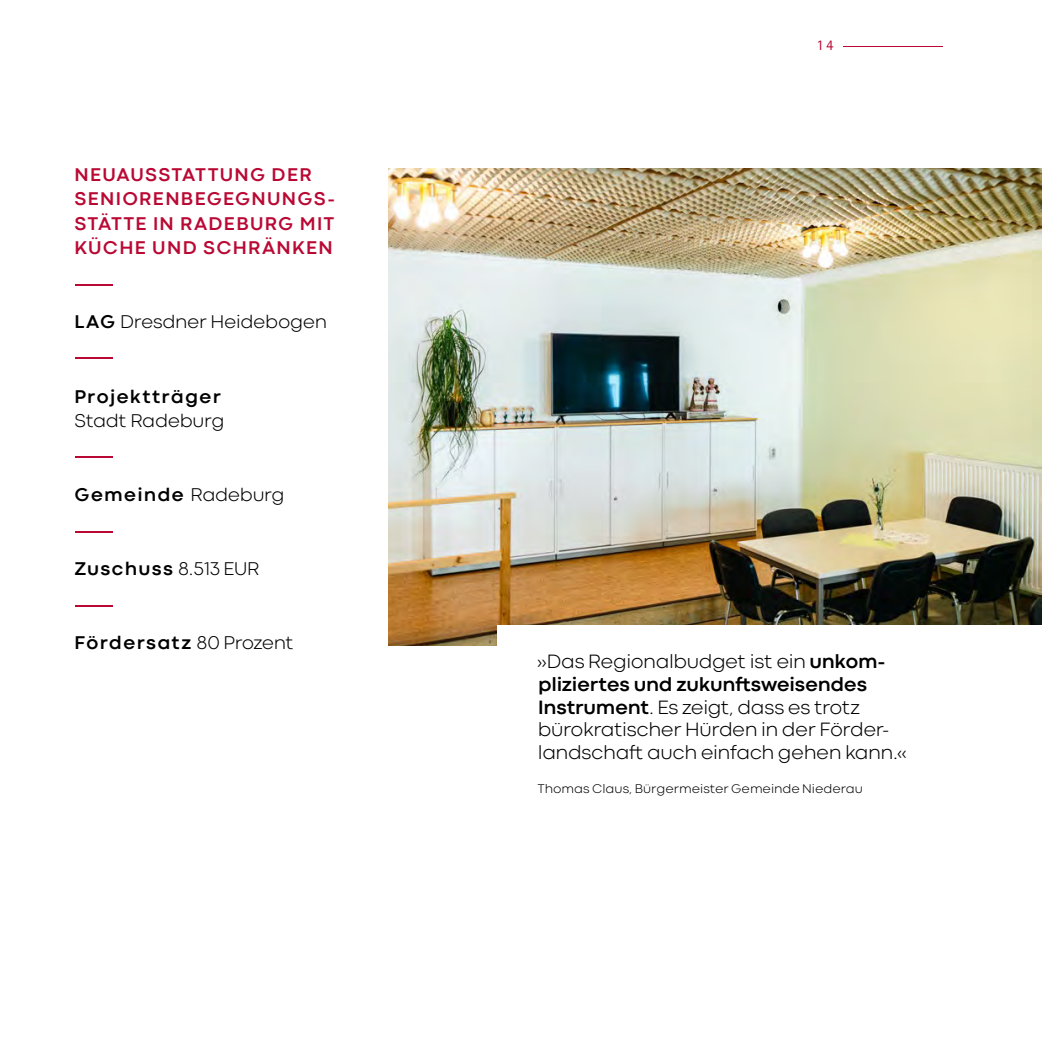
<style>
.page{position:relative;width:1042px;height:1042px;background:#fff}
.page>*{position:absolute;margin:0;border:0;box-sizing:border-box;transform-origin:0 0}
.t1{font:300 20.12px/22.8px "Codec Cold";letter-spacing:-.02em;color:#000}
.Texte_p_projektinfos{font:700 19.25px/24.5px "Codec Cold";letter-spacing:.055em;color:#000}
.Texte_H1{font:700 19.25px/24.5px "Codec Cold";letter-spacing:.065em;color:#b90833}
.Texte_p_projektinfos-2{font:300 19.25px "Codec Cold";letter-spacing:-.02em;color:#000}
.t2{font:14.88px "Rotis Sans Serif Pro";color:#b90833}
.t3{font:300 13.12px "Codec Cold";letter-spacing:-.005em;color:#000}
.s1{font-weight:700}
.s2{font-weight:300}
</style>
<div class="page">
<hr style="left:843px;top:46px;width:100px;height:1px;background:#b90833">
<img style="left:389px;top:169px;width:653px;height:476px">
<hr style="left:76px;top:284px;width:37px;height:2px;background:#b90833">
<hr style="left:76px;top:357px;width:37px;height:2px;background:#b90833">
<hr style="left:76px;top:456px;width:37px;height:2px;background:#b90833">
<hr style="left:76px;top:531px;width:37px;height:2px;background:#b90833">
<hr style="left:76px;top:605px;width:37px;height:2px;background:#b90833">
<div style="left:498px;top:625px;width:544px;height:161px;background:#fff"></div>
<p class="Texte_H1" style="left:74px;top:162px;width:261px">NEUAUSSTATTUNG DER<br>SENIORENBEGEGNUNGS--<br>STÄTTE IN RADEBURG MIT<br>KÜCHE UND SCHRÄNKEN</p>
<p class="Texte_p_projektinfos-2" style="left:74px;top:311px;width:254px"><span class="s1">LAG</span> Dresdner Heidebogen</p>
<p class="Texte_p_projektinfos" style="left:74px;top:384px;width:151px">Projektträger<br><span class="s2">Stadt Radeburg</span></p>
<p class="Texte_p_projektinfos" style="left:74px;top:482px;width:212px">Gemeinde <span class="s2">Radeburg</span></p>
<p class="Texte_p_projektinfos" style="left:74px;top:557px;width:186px">Zuschuss <span class="s2">8.513 EUR</span></p>
<p class="Texte_p_projektinfos" style="left:74px;top:631px;width:221px">Fördersatz <span class="s2">80 Prozent</span></p>
<p class="t2" style="left:816px;top:36px;width:19px">14</p>
<p class="t1" style="left:536px;top:650px;width:373px">»Das Regionalbudget ist ein <span class="s1">unkom&shy;pliziertes und zukunftsweisendes Instrument</span>. Es zeigt, dass es trotz bürokratischer Hürden in der Förder&shy;landschaft auch einfach gehen kann.«</p>
<p class="t3" style="left:537px;top:781px;width:327px">Thomas Claus, Bürgermeister Gemeinde Niederau</p>
</div>
